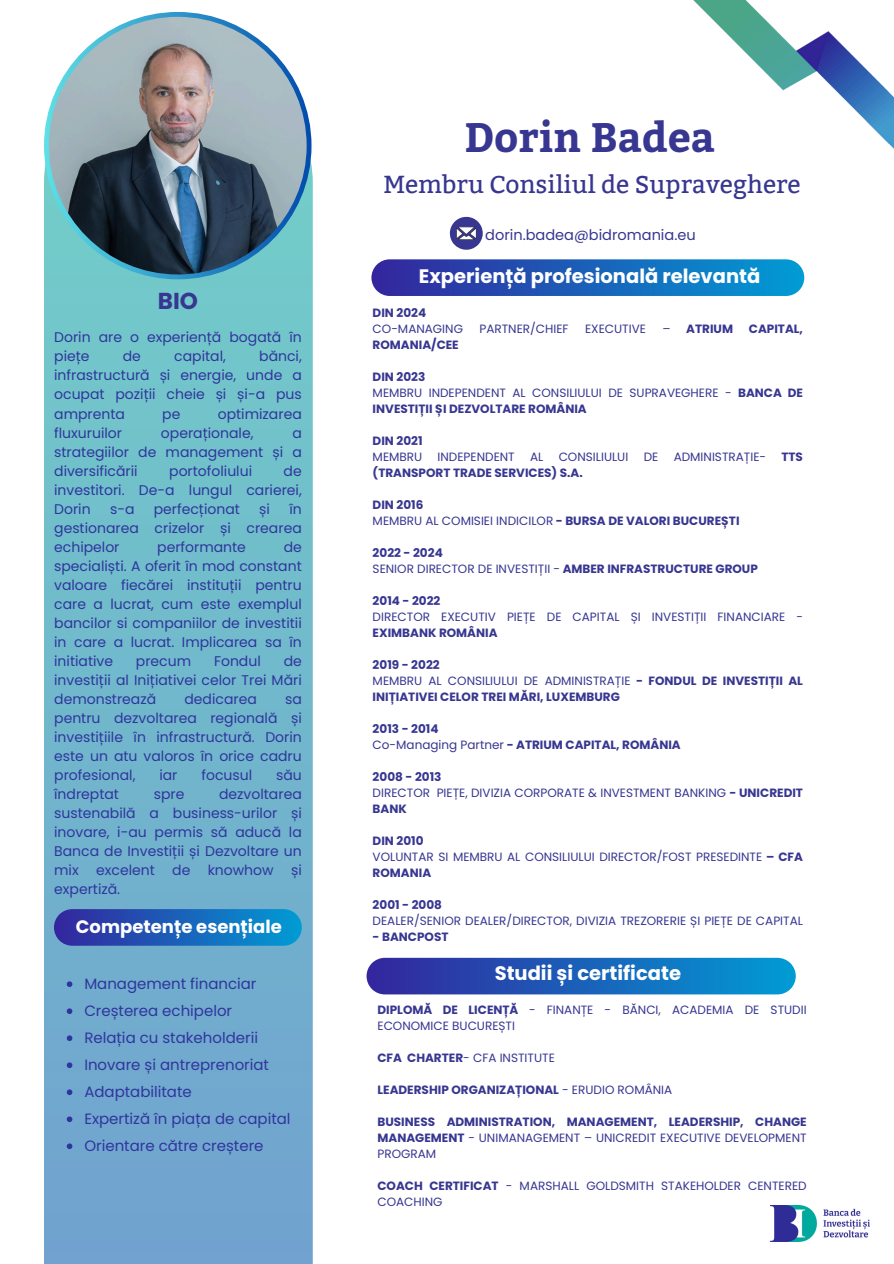
<style>
.page{position:relative;width:894px;height:1264px;background:#fff}
.page>*{position:absolute;margin:0;border:0;box-sizing:border-box;transform-origin:0 0}
.t1{font:700 41.1px "Bitter";color:#373691}
.t2{font:24.6px "Bitter";color:#373691}
.t3{font:700 23.1px "Poppins";color:#373691}
.t4{font:700 19.5px "Poppins";color:#fff}
.t5{font:700 18px "Poppins";color:#fff}
.t6{font:15px "Poppins";color:#30359d}
.t7{font:14.55px "Poppins";color:#373691}
.t8{font:13.95px/19px "Poppins";color:#30359d;text-align:justify}
.t9{font:12px/16px "Poppins";color:#373691}
.t10{font:700 12px/16px "Poppins";color:#373691}
.s1{font-weight:700}
.s2{font-weight:400}
</style>
<div class="page">
<svg style="left:371px;top:259px;width:433px;height:37px;background:#2064ba"></svg>
<svg style="left:450px;top:217px;width:32px;height:32px"></svg>
<svg style="left:44px;top:135px;width:269px;height:1128px;background:#71b5cc"></svg>
<img style="left:693px;top:0;width:200px;height:148px">
<svg style="left:366px;top:957px;width:429px;height:37px;background:#2366bb"></svg>
<svg style="left:54px;top:909px;width:248px;height:36px;background:#1d62b9"></svg>
<img style="left:770px;top:1205px;width:99px;height:36px">
<img style="left:44px;top:12px;width:267px;height:267px">
<svg style="left:67px;top:981px;width:5px;height:6px"></svg>
<svg style="left:67px;top:1008px;width:5px;height:6px"></svg>
<svg style="left:67px;top:1035px;width:5px;height:6px"></svg>
<svg style="left:67px;top:1062px;width:5px;height:6px"></svg>
<svg style="left:67px;top:1089px;width:5px;height:6px"></svg>
<svg style="left:67px;top:1116px;width:5px;height:6px"></svg>
<svg style="left:67px;top:1143px;width:5px;height:6px"></svg>
<p class="t3" style="left:158px;top:285px;width:42px">BIO</p>
<p class="t8" style="left:54px;top:328px;width:249px">Dorin are o experiență bogată în piețe</p>
<p class="t8" style="left:54px;top:347px;width:249px;text-indent:205px">bănci, infrastructură și energie, unde a ocupat poziții cheie și și-a pus amprenta</p>
<p class="t8" style="left:123px;top:347px;width:20px">de</p>
<p class="t8" style="left:174px;top:347px;width:53px">capital,</p>
<p class="t8" style="left:162px;top:404px;width:20px">pe</p>
<p class="t8" style="left:218px;top:404px;width:85px">optimizarea</p>
<p class="t8" style="left:54px;top:423px;width:69px">fluxuruilor</p>
<p class="t8" style="left:161px;top:423px;width:94px">operaționale,</p>
<p class="t8" style="left:54px;top:423px;width:249px;text-indent:238px">a strategiilor de management și a diversificării</p>
<p class="t8" style="left:169px;top:461px;width:84px">portofoliului</p>
<p class="t8" style="left:54px;top:461px;width:249px;text-indent:229px">de investitori. De-a lungul carierei, Dorin</p>
<p class="t8" style="left:110px;top:499px;width:26px">s-a</p>
<p class="t8" style="left:154px;top:499px;width:88px">perfecționat</p>
<p class="t8" style="left:259px;top:499px;width:12px">și</p>
<p class="t8" style="left:54px;top:499px;width:249px;text-indent:235px">în gestionarea crizelor și crearea echipelor</p>
<p class="t8" style="left:157px;top:537px;width:90px">performante</p>
<p class="t8" style="left:54px;top:537px;width:249px;text-indent:229px">de specialiști. A oferit în mod constant valoare fiecărei instituții pentru care a lucrat, cum este exemplul bancilor si companiilor de investitii in care a lucrat. Implicarea sa în initiative</p>
<p class="t8" style="left:54px;top:651px;width:249px;text-indent:229px">de investiții al Inițiativei celor Trei Mări demonstrează</p>
<p class="t8" style="left:136px;top:651px;width:57px">precum</p>
<p class="t8" style="left:214px;top:651px;width:48px">Fondul</p>
<p class="t8" style="left:184px;top:689px;width:74px">dedicarea</p>
<p class="t8" style="left:54px;top:689px;width:249px;text-indent:231px">sa pentru dezvoltarea regională și investițiile în infrastructură. Dorin este un atu valoros în orice cadru profesional,</p>
<p class="t8" style="left:159px;top:765px;width:20px">iar</p>
<p class="t8" style="left:201px;top:765px;width:52px">focusul</p>
<p class="t8" style="left:276px;top:765px;width:27px">său</p>
<p class="t8" style="left:54px;top:784px;width:66px">îndreptat</p>
<p class="t8" style="left:154px;top:784px;width:32px">spre</p>
<p class="t8" style="left:54px;top:784px;width:249px;text-indent:165px">dezvoltarea sustenabilă a business-urilor și inovare, i-au permis să aducă la Banca de Investiții și Dezvoltare un mix excelent de knowhow și expertiză.</p>
<h6 class="t5" style="left:76px;top:914px;width:207px">Competențe esențiale</h6>
<h5 class="t6" style="left:84px;top:973px;width:174px">Management financiar</h5>
<h4 class="t6" style="left:84px;top:1000px;width:149px">Creșterea echipelor</h4>
<p class="t6" style="left:84px;top:1027px;width:175px">Relația cu stakeholderii</p>
<p class="t6" style="left:84px;top:1054px;width:186px">Inovare și antreprenoriat</p>
<p class="t6" style="left:84px;top:1081px;width:109px">Adaptabilitate</p>
<p class="t6" style="left:84px;top:1108px;width:208px">Expertiză în piața de capital</p>
<p class="t6" style="left:84px;top:1135px;width:181px">Orientare către creștere</p>
<h4 class="t1" style="left:464px;top:107px;width:252px">Dorin Badea</h4>
<h6 class="t2" style="left:383px;top:170px;width:418px">Membru Consiliul de Supraveghere</h6>
<h2 class="t7" style="left:485px;top:224px;width:212px">dorin.badea@bidromania.eu</h2>
<h6 class="t4" style="left:419px;top:263px;width:343px">Experiență profesională relevantă</h6>
<p class="t9" style="left:372px;top:304px;width:92px"><span class="s1">DIN 2024<br></span>CO-MANAGING</p>
<p class="t9" style="left:479px;top:320px;width:91px">PARTNER/CHIEF</p>
<p class="t9" style="left:585px;top:320px;width:62px">EXECUTIVE</p>
<p class="t10" style="left:662px;top:320px;width:72px"><span class="s2">–</span> ATRIUM</p>
<p class="t10" style="left:748px;top:320px;width:56px">CAPITAL,</p>
<p class="t10" style="left:372px;top:336px;width:88px">ROMANIA/CEE</p>
<h1 class="t9" style="left:372px;top:368px;width:432px"><span class="s1">DIN 2023<br></span>MEMBRU INDEPENDENT AL CONSILIULUI DE SUPRAVEGHERE - <span class="s1">BANCA DE<br>INVESTIȚII ȘI DEZVOLTARE ROMÂNIA</span></h1>
<h3 class="t10" style="left:372px;top:432px;width:51px">DIN 2021<br><span class="s2">MEMBRU</span></h3>
<h3 class="t9" style="left:437px;top:448px;width:79px">INDEPENDENT</h3>
<h3 class="t9" style="left:530px;top:448px;width:15px">AL</h3>
<h3 class="t9" style="left:558px;top:448px;width:71px">CONSILIULUI</h3>
<h3 class="t9" style="left:643px;top:448px;width:16px">DE</h3>
<h3 class="t9" style="left:673px;top:448px;width:94px">ADMINISTRAȚIE-</h3>
<h3 class="t10" style="left:781px;top:448px;width:23px">TTS</h3>
<h3 class="t10" style="left:372px;top:464px;width:212px">(TRANSPORT TRADE SERVICES) S.A.</h3>
<p class="t10" style="left:372px;top:496px;width:368px">DIN 2016<br><span class="s2">MEMBRU AL COMISIEI INDICILOR</span> - BURSA DE VALORI BUCUREȘTI</p>
<h5 class="t10" style="left:372px;top:544px;width:386px">2022 - 2024<br><span class="s2">SENIOR DIRECTOR DE INVESTIȚII -</span> AMBER INFRASTRUCTURE GROUP</h5>
<h4 class="t9" style="left:372px;top:592px;width:432px"><span class="s1">2014 - 2022<br></span>DIRECTOR EXECUTIV PIEȚE DE CAPITAL ȘI INVESTIȚII FINANCIARE -<br><span class="s1">EXIMBANK ROMÂNIA</span></h4>
<h6 class="t10" style="left:372px;top:656px;width:432px">2019 - 2022<br><span class="s2">MEMBRU AL CONSILIULUI DE ADMINISTRAȚIE</span> - FONDUL DE INVESTIȚII AL<br>INIȚIATIVEI CELOR TREI MĂRI, LUXEMBURG</h6>
<h6 class="t10" style="left:372px;top:720px;width:67px">2013 - 2014</h6>
<h6 class="t10" style="left:372px;top:736px;width:309px"><span class="s2">Co-Managing Partner</span> - ATRIUM CAPITAL, ROMÂNIA</h6>
<h6 class="t9" style="left:372px;top:768px;width:432px"><span class="s1">2008 - 2013<br></span>DIRECTOR PIEȚE, DIVIZIA CORPORATE &amp; INVESTMENT BANKING <span class="s1">- UNICREDIT<br>BANK</span></h6>
<h6 class="t9" style="left:372px;top:832px;width:432px"><span class="s1">DIN 2010<br></span>VOLUNTAR SI MEMBRU AL CONSILIULUI DIRECTOR/FOST PRESEDINTE <span class="s1">– CFA<br>ROMANIA</span></h6>
<h6 class="t9" style="left:372px;top:896px;width:432px"><span class="s1">2001 - 2008<br></span>DEALER/SENIOR DEALER/DIRECTOR, DIVIZIA TREZORERIE ȘI PIEȚE DE CAPITAL</h6>
<h6 class="t10" style="left:372px;top:928px;width:77px">- BANCPOST</h6>
<h6 class="t4" style="left:494px;top:959px;width:188px">Studii și certificate</h6>
<p class="t9" style="left:377px;top:1001px;width:430px"><span class="s1">DIPLOMĂ DE LICENȚĂ</span> - FINANȚE - BĂNCI, ACADEMIA DE STUDII<br>ECONOMICE BUCUREȘTI</p>
<p class="t9" style="left:377px;top:1049px;width:179px"><span class="s1">CFA CHARTER</span>- CFA INSTITUTE</p>
<p class="t10" style="left:377px;top:1081px;width:296px">LEADERSHIP ORGANIZAȚIONAL <span class="s2">- ERUDIO ROMÂNIA</span></p>
<h6 class="t10" style="left:377px;top:1113px;width:430px;text-align:justify">BUSINESS ADMINISTRATION, MANAGEMENT, LEADERSHIP, CHANGE MANAGEMENT <span class="s2">- UNIMANAGEMENT – UNICREDIT EXECUTIVE DEVELOPMENT PROGRAM</span></h6>
<h6 class="t9" style="left:377px;top:1177px;width:430px"><span class="s1">COACH CERTIFICAT</span> - MARSHALL GOLDSMITH STAKEHOLDER CENTERED<br>COACHING</h6>
</div>
